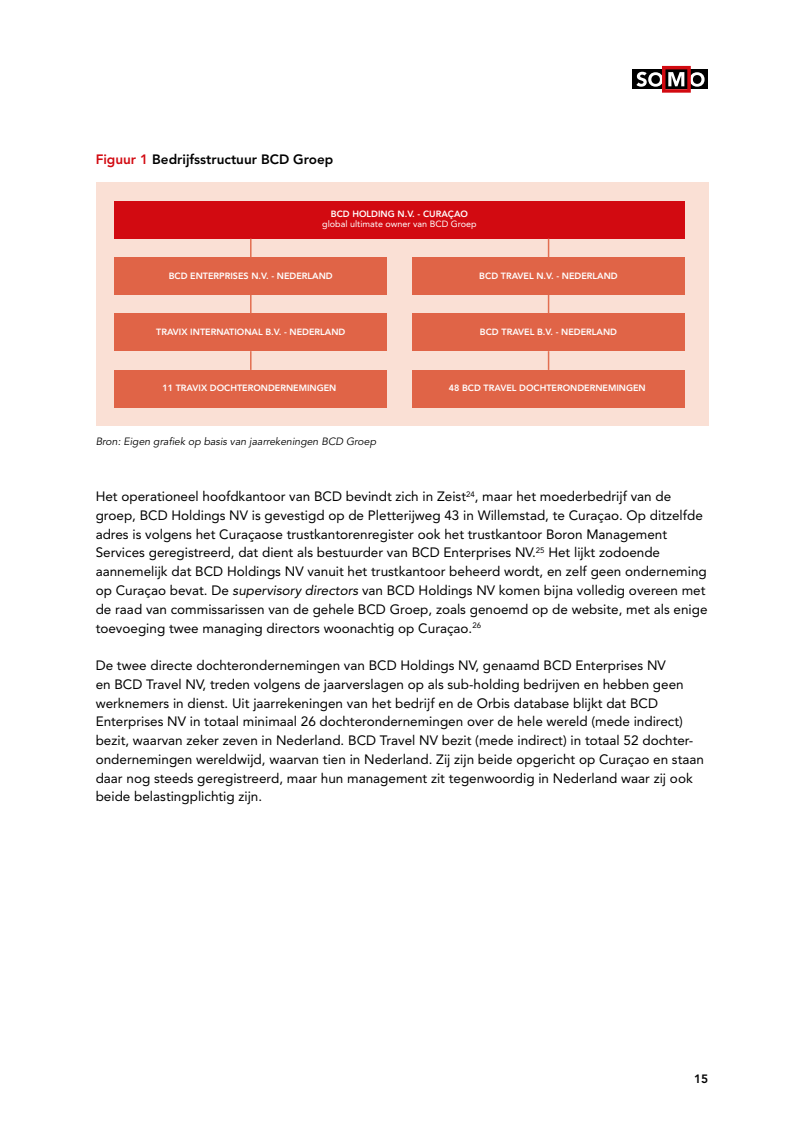
<style>
.page{position:relative;width:804px;height:1137px;background:#fff}
.page>*{position:absolute;margin:0;border:0;box-sizing:border-box;transform-origin:0 0}
.t1{font:13.5px/18.8px "Avenir LT Std";color:#000}
.t2{font:800 13.5px "Avenir LT Std";color:#000}
.t3{font:800 12px "Avenir LT Std";color:#000}
.t4{font:italic 10.5px "Avenir LT Std";color:#000}
.t5{font:800 9px "Avenir LT Std";color:#fff}
.t6{font:9px "Avenir LT Std";color:#fff}
.s1{color:#d20a11}
.s2{font-style:italic}
</style>
<div class="page">
<div style="left:632px;top:69px;width:76px;height:20px;background:#000"></div>
<svg style="left:636px;top:66px;width:68px;height:27px"></svg>
<div style="left:96px;top:182px;width:612px;height:244px;background:#fae0d5"></div>
<div style="left:115px;top:201px;width:569px;height:38px;background:#d20a11"></div>
<div style="left:115px;top:257px;width:272px;height:38px;background:#e06447"></div>
<div style="left:412px;top:257px;width:272px;height:38px;background:#e06447"></div>
<svg style="left:250px;top:239px;width:1px;height:18px"></svg>
<svg style="left:548px;top:239px;width:1px;height:18px"></svg>
<div style="left:115px;top:314px;width:272px;height:37px;background:#e06447"></div>
<div style="left:412px;top:314px;width:272px;height:37px;background:#e06447"></div>
<svg style="left:250px;top:295px;width:1px;height:19px"></svg>
<svg style="left:548px;top:295px;width:1px;height:19px"></svg>
<div style="left:115px;top:370px;width:272px;height:37px;background:#e06447"></div>
<div style="left:412px;top:370px;width:272px;height:37px;background:#e06447"></div>
<svg style="left:250px;top:351px;width:1px;height:19px"></svg>
<svg style="left:548px;top:351px;width:1px;height:19px"></svg>
<p class="t2" style="left:96px;top:151px;width:239px"><span class="s1">Figuur 1</span> Bedrijfsstructuur BCD Groep</p>
<p class="t5" style="left:331px;top:208px;width:138px">BCD HOLDING N.V. - CURAÇAO</p>
<p class="t6" style="left:322px;top:219px;width:156px">global ultimate owner van BCD Groep</p>
<p class="t5" style="left:169px;top:270px;width:165px">BCD ENTERPRISES N.V. - NEDERLAND</p>
<p class="t5" style="left:479px;top:270px;width:140px">BCD TRAVEL N.V. - NEDERLAND</p>
<p class="t5" style="left:156px;top:326px;width:191px">TRAVIX INTERNATIONAL B.V. - NEDERLAND</p>
<p class="t5" style="left:480px;top:326px;width:139px">BCD TRAVEL B.V. - NEDERLAND</p>
<p class="t5" style="left:162px;top:383px;width:175px">11 TRAVIX DOCHTERONDERNEMINGEN</p>
<p class="t5" style="left:449px;top:383px;width:198px">48 BCD TRAVEL DOCHTERONDERNEMINGEN</p>
<p class="t4" style="left:96px;top:435px;width:282px">Bron: Eigen grafiek op basis van jaarrekeningen BCD Groep</p>
<p class="t1" style="left:96px;top:487px;width:613px">Het operationeel hoofdkantoor van BCD bevindt zich in Zeist<sup>24</sup>, maar het moederbedrijf van de groep, BCD Holdings NV is gevestigd op de Pletterijweg 43 in Willemstad, te Curaçao. Op ditzelfde adres is volgens het Curaçaose trustkantorenregister ook het trustkantoor Boron Management Services geregistreerd, dat dient als bestuurder van BCD Enterprises NV.<sup>25</sup> Het lijkt zodoende aannemelijk dat BCD Holdings NV vanuit het trustkantoor beheerd wordt, en zelf geen onderneming op Curaçao bevat. De <span class="s2">supervisory directors</span> van BCD Holdings NV komen bijna volledig overeen met de raad van commissarissen van de gehele BCD Groep, zoals genoemd op de website, met als enige toevoeging twee managing directors woonachtig op Curaçao.<sup>26</sup></p>
<p class="t1" style="left:96px;top:656px;width:609px">De twee directe dochterondernemingen van BCD Holdings NV, genaamd BCD Enterprises NV<br>en BCD Travel NV, treden volgens de jaarverslagen op als sub-holding bedrijven en hebben geen werknemers in dienst. Uit jaarrekeningen van het bedrijf en de Orbis database blijkt dat BCD Enterprises NV in totaal minimaal 26 dochterondernemingen over de hele wereld (mede indirect) bezit, waarvan zeker zeven in Nederland. BCD Travel NV bezit (mede indirect) in totaal 52 dochter&shy;ondernemingen wereldwijd, waarvan tien in Nederland. Zij zijn beide opgericht op Curaçao en staan daar nog steeds geregistreerd, maar hun management zit tegenwoordig in Nederland waar zij ook beide belastingplichtig zijn.</p>
<p class="t3" style="left:694px;top:1071px;width:16px">15</p>
</div>
